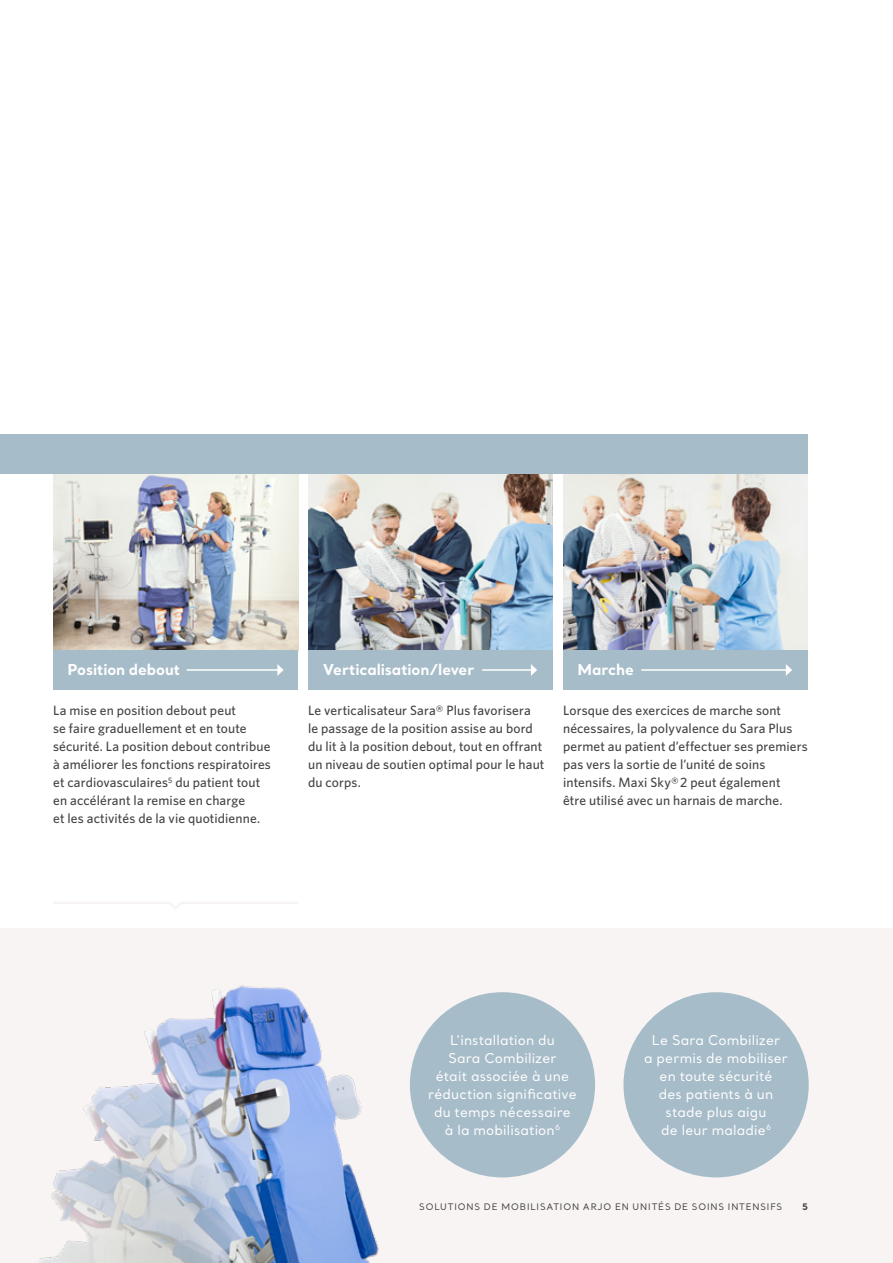
<style>
.page{position:relative;width:893px;height:1263px;background:#fff}
.page>*{position:absolute;margin:0;border:0;box-sizing:border-box;transform-origin:0 0}
.Sub-heading_body_cop{font:700 15px "Santral";letter-spacing:-.005em;color:#fff}
.Indent_body_copy_Whi{font:500 13.5px/18px "Whitney";letter-spacing:.01em;color:#434342}
.Call-out_text_Santra{font:13.5px/18px "Santral";letter-spacing:.01em;color:#fff;text-align:center}
.Footer_Santral_6_pt{font:9px "Santral";letter-spacing:.095em;color:#434342}
.Footer_Santral_6_pt-2{font:700 9px "Santral";color:#434342}
</style>
<div class="page">
<div style="left:0;top:928px;width:893px;height:335px;background:#f7f4f3"></div>
<img style="left:53px;top:474px;width:245px;height:176px">
<img style="left:308px;top:474px;width:245px;height:176px">
<img style="left:563px;top:474px;width:245px;height:176px">
<div style="left:53px;top:650px;width:245px;height:40px;background:#a7bcc9"></div>
<div style="left:308px;top:650px;width:245px;height:40px;background:#a7bcc9"></div>
<div style="left:563px;top:650px;width:245px;height:40px;background:#a7bcc9"></div>
<div style="left:0;top:434px;width:808px;height:40px;background:#a7bcc9"></div>
<hr style="left:187px;top:669px;width:91px;height:2px;background:#fff">
<svg style="left:277px;top:664px;width:7px;height:12px"></svg>
<hr style="left:482px;top:669px;width:50px;height:2px;background:#fff">
<svg style="left:531px;top:664px;width:6px;height:12px"></svg>
<hr style="left:641px;top:669px;width:145px;height:2px;background:#fff">
<svg style="left:786px;top:664px;width:6px;height:12px"></svg>
<div style="left:410px;top:992px;width:185px;height:185px;background:#a7bcc9;border-radius:50%"></div>
<div style="left:623px;top:992px;width:186px;height:185px;background:#a7bcc9;border-radius:50%"></div>
<img style="left:39px;top:985px;width:340px;height:278px">
<svg style="left:53px;top:902px;width:245px;height:7px"></svg>
<p class="Sub-heading_body_cop" style="left:68px;top:659px;width:114px">Position debout</p>
<p class="Sub-heading_body_cop" style="left:323px;top:659px;width:153px">Verticalisation/lever</p>
<p class="Sub-heading_body_cop" style="left:577px;top:659px;width:58px">Marche</p>
<p class="Indent_body_copy_Whi" style="left:53px;top:701px;width:219px">La mise en position debout peut<br>se faire graduellement et en toute sécurité. La position debout contribue à améliorer les fonctions respiratoires et cardiovasculaires<sup>5</sup> du patient tout en accélérant la remise en charge<br>et les activités de la vie quotidienne.</p>
<p class="Indent_body_copy_Whi" style="left:308px;top:701px;width:238px">Le verticalisateur Sara® Plus favorisera<br>le passage de la position assise au bord du lit à la position debout, tout en offrant un niveau de soutien optimal pour le haut du corps.</p>
<p class="Indent_body_copy_Whi" style="left:563px;top:701px;width:246px">Lorsque des exercices de marche sont nécessaires, la polyvalence du Sara Plus permet au patient d’effectuer ses premiers pas vers la sortie de l’unité de soins intensifs. Maxi Sky® 2 peut également<br>être utilisé avec un harnais de marche.</p>
<p class="Call-out_text_Santra" style="left:428px;top:1031px;width:150px">L’installation du<br>Sara Combilizer<br>était associée à une réduction significative du temps nécessaire à la mobilisation<sup>6</sup></p>
<p class="Call-out_text_Santra" style="left:644px;top:1031px;width:145px">Le Sara Combilizer<br>a permis de mobiliser en toute sécurité<br>des patients à un stade plus aigu<br>de leur maladie<sup>6</sup></p>
<p class="Footer_Santral_6_pt" style="left:419px;top:1201px;width:364px">SOLUTIONS DE MOBILISATION ARJO EN UNITÉS DE SOINS INTENSIFS</p>
<p class="Footer_Santral_6_pt-2" style="left:802px;top:1200px;width:7px">5</p>
</div>
